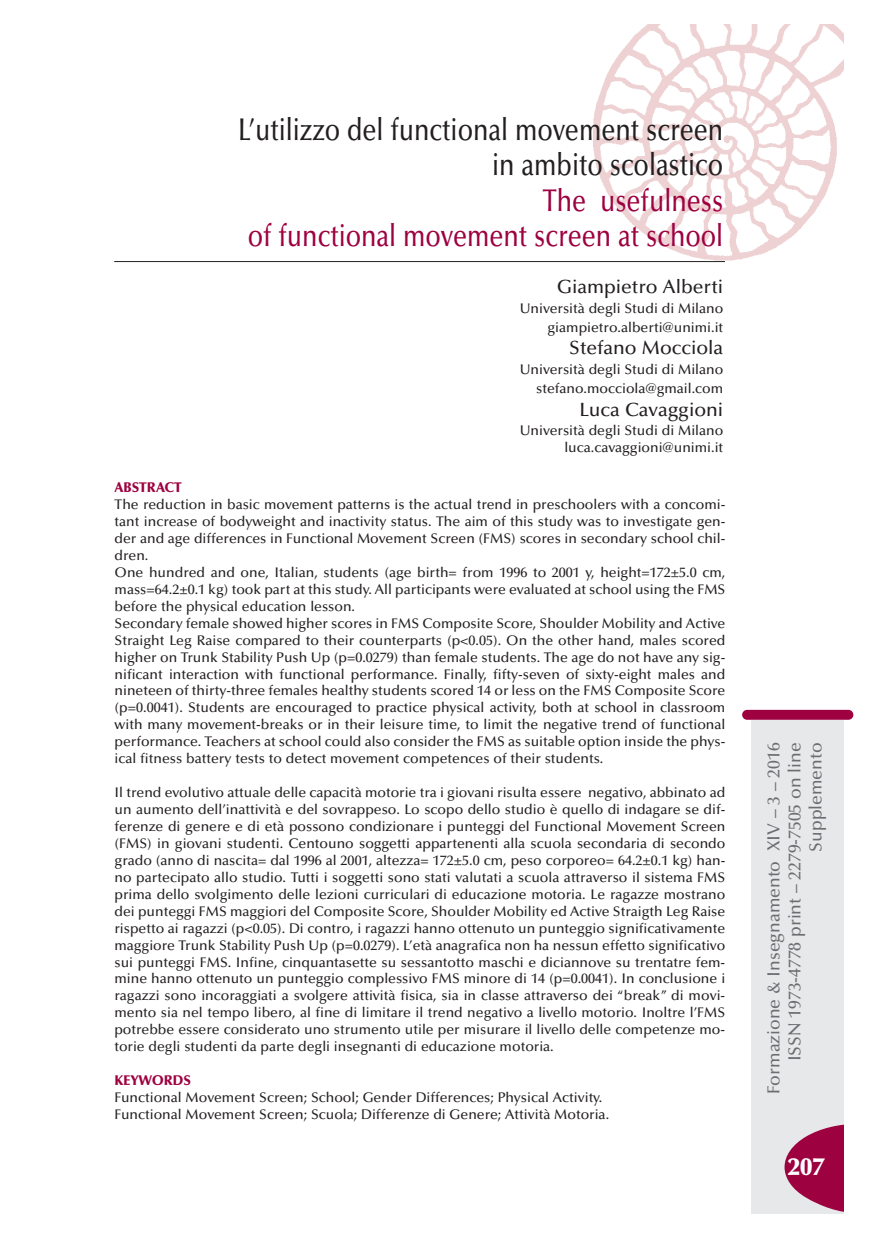
<style>
.page{position:relative;width:869px;height:1241px;background:#fff}
.page>*{position:absolute;margin:0;border:0;box-sizing:border-box;transform-origin:0 0}
.t1{font:500 31.5px/35.5px "Optima";color:#231f20;text-align:right;scale:.8 1}
.t2{font:500 31.5px/35.5px "Optima";color:#9d0140;text-align:right;scale:.8 1}
.t3{font:900 24.5px "Optima";color:#fff}
.t4{font:500 19.25px "Optima";color:#231f20}
.t5{font:500 17.5px/21px "Optima";color:#6c6d70;text-align:right}
.t6{font:500 14px/17px "Optima";color:#231f20;text-align:right}
.t7{font:900 14px "Optima";letter-spacing:-.01em;color:#9d0140}
</style>
<div class="page">
<img style="left:571px;top:25px;width:271px;height:238px">
<hr style="left:114px;top:261px;width:610px;height:1px;background:#231f20">
<div style="left:750px;top:720px;width:92px;height:493px;background:#e7e8e9"></div>
<div style="left:741px;top:709px;width:112px;height:10px;background:#9d0140;border-radius:5px"></div>
<svg style="left:784px;top:1123px;width:60px;height:89px"></svg>
<h1 class="t1" style="left:238px;top:114px;width:607px">L’utilizzo del functional movement screen in ambito scolastico</h1>
<h1 class="t2" style="left:248px;top:185px;width:595px">The usefulness<br>of functional movement screen at school</h1>
<h3 class="t4" style="left:556px;top:279px;width:168px">Giampietro Alberti</h3>
<p class="t6" style="left:519px;top:300px;width:205px;line-height:19.1px">Università degli Studi di Milano giampietro.alberti@unimi.it</p>
<h3 class="t4" style="left:569px;top:340px;width:155px">Stefano Mocciola</h3>
<p class="t6" style="left:519px;top:361px;width:205px;line-height:19.1px">Università degli Studi di Milano stefano.mocciola@gmail.com</p>
<h3 class="t4" style="left:579px;top:401px;width:145px">Luca Cavaggioni</h3>
<p class="t6" style="left:519px;top:423px;width:205px">Università degli Studi di Milano luca.cavaggioni@unimi.it</p>
<p class="t7" style="left:115px;top:482px;width:69px">ABSTRACT</p>
<p class="t6" style="left:115px;top:497px;width:612px;text-align:left">The reduction in basic movement patterns is the actual trend in preschoolers with a concomi&shy;tant increase of bodyweight and inactivity status. The aim of this study was to investigate gen&shy;der and age differences in Functional Movement Screen (FMS) scores in secondary school chil&shy;dren.<br>One hundred and one, Italian, students (age birth= from 1996 to 2001 y, height=172±5.0 cm, mass=64.2±0.1 kg) took part at this study. All participants were evaluated at school using the FMS before the physical education lesson.<br>Secondary female showed higher scores in FMS Composite Score, Shoulder Mobility and Active Straight Leg Raise compared to their counterparts (p&lt;0.05). On the other hand, males scored higher on Trunk Stability Push Up (p=0.0279) than female students. The age do not have any sig&shy;nificant interaction with functional performance. Finally, fifty-seven of sixty-eight males and nineteen of thirty-three females healthy students scored 14 or less on the FMS Composite Score (p=0.0041). Students are encouraged to practice physical activity, both at school in classroom with many movement-breaks or in their leisure time, to limit the negative trend of functional performance. Teachers at school could also consider the FMS as suitable option inside the phys&shy;ical fitness battery tests to detect movement competences of their students.</p>
<p class="t6" style="left:114px;top:785px;width:612px;text-align:justify">Il trend evolutivo attuale delle capacità motorie tra i giovani risulta essere negativo, abbinato ad un aumento dell’inattività e del sovrappeso. Lo scopo dello studio è quello di indagare se dif&shy;ferenze di genere e di età possono condizionare i punteggi del Functional Movement Screen (FMS) in giovani studenti. Centouno soggetti appartenenti alla scuola secondaria di secondo grado (anno di nascita= dal 1996 al 2001, altezza= 172±5.0 cm, peso corporeo= 64.2±0.1 kg) han&shy;no partecipato allo studio. Tutti i soggetti sono stati valutati a scuola attraverso il sistema FMS prima dello svolgimento delle lezioni curriculari di educazione motoria. Le ragazze mostrano dei punteggi FMS maggiori del Composite Score, Shoulder Mobility ed Active Straigth Leg Raise rispetto ai ragazzi (p&lt;0.05). Di contro, i ragazzi hanno ottenuto un punteggio significativamente maggiore Trunk Stability Push Up (p=0.0279). L’età anagrafica non ha nessun effetto significativo sui punteggi FMS. Infine, cinquantasette su sessantotto maschi e diciannove su trentatre fem&shy;mine hanno ottenuto un punteggio complessivo FMS minore di 14 (p=0.0041). In conclusione i ragazzi sono incoraggiati a svolgere attività fisica, sia in classe attraverso dei “break” di movi&shy;mento sia nel tempo libero, al fine di limitare il trend negativo a livello motorio. Inoltre l’FMS potrebbe essere considerato uno strumento utile per misurare il livello delle competenze mo&shy;torie degli studenti da parte degli insegnanti di educazione motoria.</p>
<p class="t7" style="left:115px;top:1074px;width:78px">KEYWORDS</p>
<p class="t6" style="left:115px;top:1090px;width:496px;text-align:left">Functional Movement Screen; School; Gender Differences; Physical Activity.<br>Functional Movement Screen; Scuola; Differenze di Genere; Attività Motoria.</p>
<p class="t5" style="left:764px;top:1093px;width:352px;rotate:-90deg">Formazione &amp; Insegnamento XIV – 3 – 2016<br>ISSN 1973-4778 print – 2279-7505 on line<br>Supplemento</p>
<h2 class="t3" style="left:787px;top:1156px;width:38px">207</h2>
</div>
